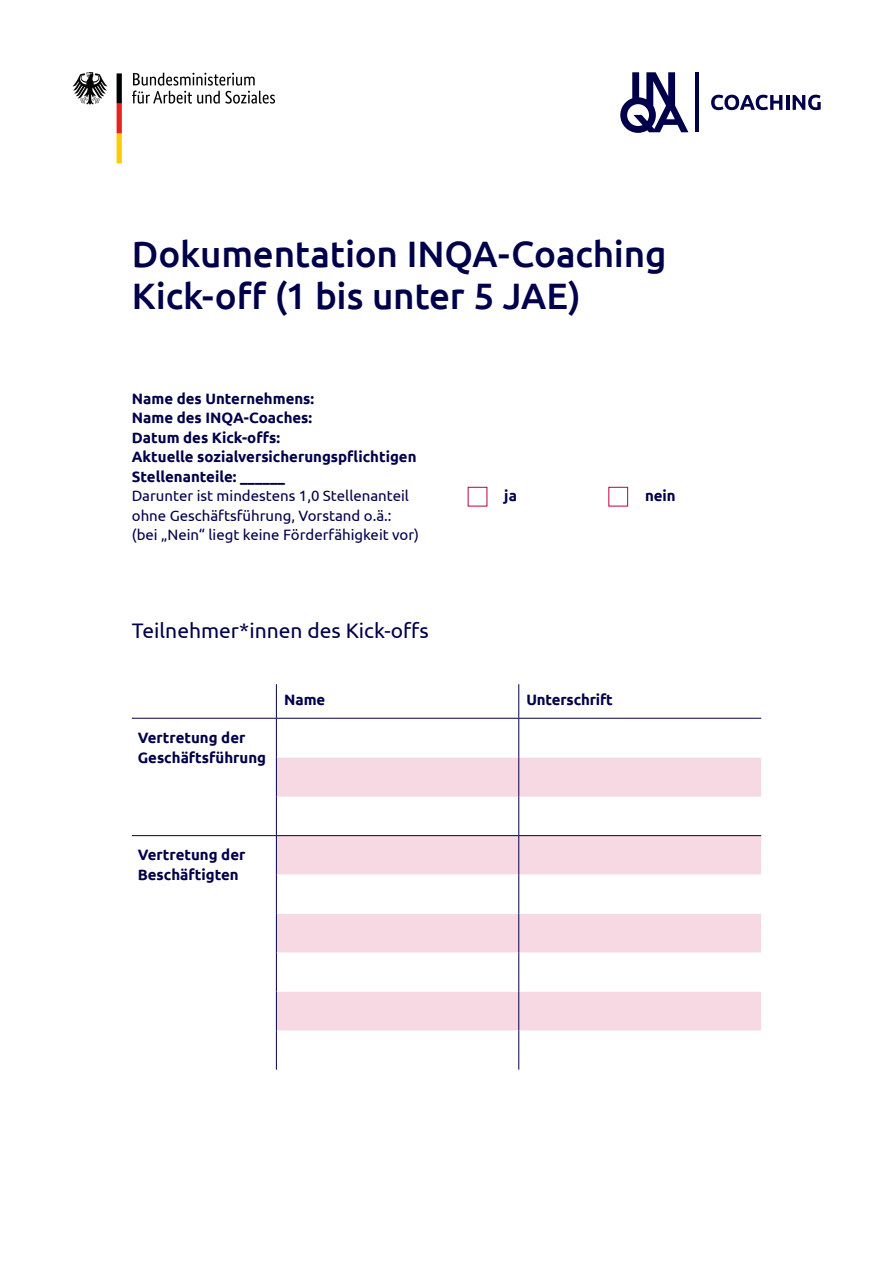
<style>
.page{position:relative;width:893px;height:1263px;background:#fff}
.page>*{position:absolute;margin:0;border:0;box-sizing:border-box;transform-origin:0 0}
.t1{font:500 36.75px/42px "Ubuntu";letter-spacing:-.005em;color:#00004a}
.t2{font:21px "Ubuntu";color:#00004a}
.t3{font:700 15px/19.5px "Ubuntu";color:#00004a}
.t4{font:15px/19.5px "Ubuntu";color:#00004a}
</style>
<div class="page">
<svg style="left:132px;top:73px;width:143px;height:31px"></svg>
<svg style="left:72px;top:72px;width:35px;height:33px"></svg>
<svg style="left:117px;top:73px;width:5px;height:90px"></svg>
<hr style="left:695px;top:72px;width:4px;height:60px;background:#00004a">
<svg style="left:620px;top:72px;width:68px;height:61px"></svg>
<svg style="left:711px;top:95px;width:71px;height:15px"></svg>
<hr style="left:786px;top:95px;width:3px;height:15px;background:#00004a">
<svg style="left:793px;top:95px;width:28px;height:15px"></svg>
<svg style="left:277px;top:758px;width:484px;height:117px;fill:#f6d9e2"></svg>
<svg style="left:277px;top:875px;width:484px;height:195px"></svg>
<hr style="left:132px;top:835px;width:144px;height:1px;background:#00004a">
<hr style="left:276px;top:835px;width:243px;height:1px;background:#00004a">
<hr style="left:519px;top:835px;width:242px;height:1px;background:#00004a">
<hr style="left:132px;top:718px;width:144px;height:1px;background:#00004a">
<hr style="left:276px;top:684px;width:1px;height:34px;background:#00004a">
<hr style="left:276px;top:718px;width:243px;height:1px;background:#00004a">
<hr style="left:518px;top:684px;width:1px;height:34px;background:#00004a">
<hr style="left:519px;top:718px;width:242px;height:1px;background:#00004a">
<hr style="left:276px;top:719px;width:1px;height:39px;background:#00004a">
<hr style="left:518px;top:719px;width:1px;height:39px;background:#00004a">
<hr style="left:276px;top:758px;width:1px;height:39px;background:#00004a">
<hr style="left:518px;top:758px;width:1px;height:39px;background:#00004a">
<hr style="left:276px;top:797px;width:1px;height:38px;background:#00004a">
<hr style="left:518px;top:797px;width:1px;height:38px;background:#00004a">
<hr style="left:276px;top:836px;width:1px;height:39px;background:#00004a">
<hr style="left:518px;top:836px;width:1px;height:39px;background:#00004a">
<hr style="left:276px;top:875px;width:1px;height:39px;background:#00004a">
<hr style="left:518px;top:875px;width:1px;height:39px;background:#00004a">
<hr style="left:276px;top:914px;width:1px;height:39px;background:#00004a">
<hr style="left:518px;top:914px;width:1px;height:39px;background:#00004a">
<hr style="left:276px;top:953px;width:1px;height:39px;background:#00004a">
<hr style="left:518px;top:953px;width:1px;height:39px;background:#00004a">
<hr style="left:276px;top:992px;width:1px;height:39px;background:#00004a">
<hr style="left:518px;top:992px;width:1px;height:39px;background:#00004a">
<hr style="left:276px;top:1031px;width:1px;height:39px;background:#00004a">
<hr style="left:518px;top:1031px;width:1px;height:39px;background:#00004a">
<div style="left:468px;top:487px;width:19px;height:19px;border:1px solid #c0003c"></div>
<div style="left:608px;top:487px;width:20px;height:19px;border:1px solid #c0003c"></div>
<h1 class="t1" style="left:132px;top:232px;width:536px">Dokumentation INQA-Coaching<br>Kick-off (1 bis unter 5 JAE)</h1>
<p class="t3" style="left:132px;top:388px;width:184px">Name des Unternehmens:</p>
<p class="t3" style="left:132px;top:408px;width:182px">Name des INQA-Coaches:</p>
<p class="t3" style="left:132px;top:427px;width:150px">Datum des Kick-offs:</p>
<p class="t3" style="left:132px;top:447px;width:286px">Aktuelle sozialversicherungspflichtigen<br>Stellenanteile: ______</p>
<p class="t4" style="left:132px;top:486px;width:289px">Darunter ist mindestens 1,0 Stellenanteil ohne Geschäftsführung, Vorstand o.ä.: (bei „Nein“ liegt keine Förderfähigkeit vor)</p>
<p class="t3" style="left:504px;top:486px;width:14px">ja</p>
<p class="t3" style="left:645px;top:486px;width:32px">nein</p>
<h2 class="t2" style="left:132px;top:618px;width:298px">Teilnehmer*innen des Kick-offs</h2>
<p class="t3" style="left:138px;top:728px;width:130px">Vertretung der<br>Geschäftsführung</p>
<p class="t3" style="left:284px;top:690px;width:43px">Name</p>
<p class="t3" style="left:526px;top:690px;width:88px">Unterschrift</p>
<p class="t3" style="left:138px;top:845px;width:109px">Vertretung der<br>Beschäftigten</p>
</div>
